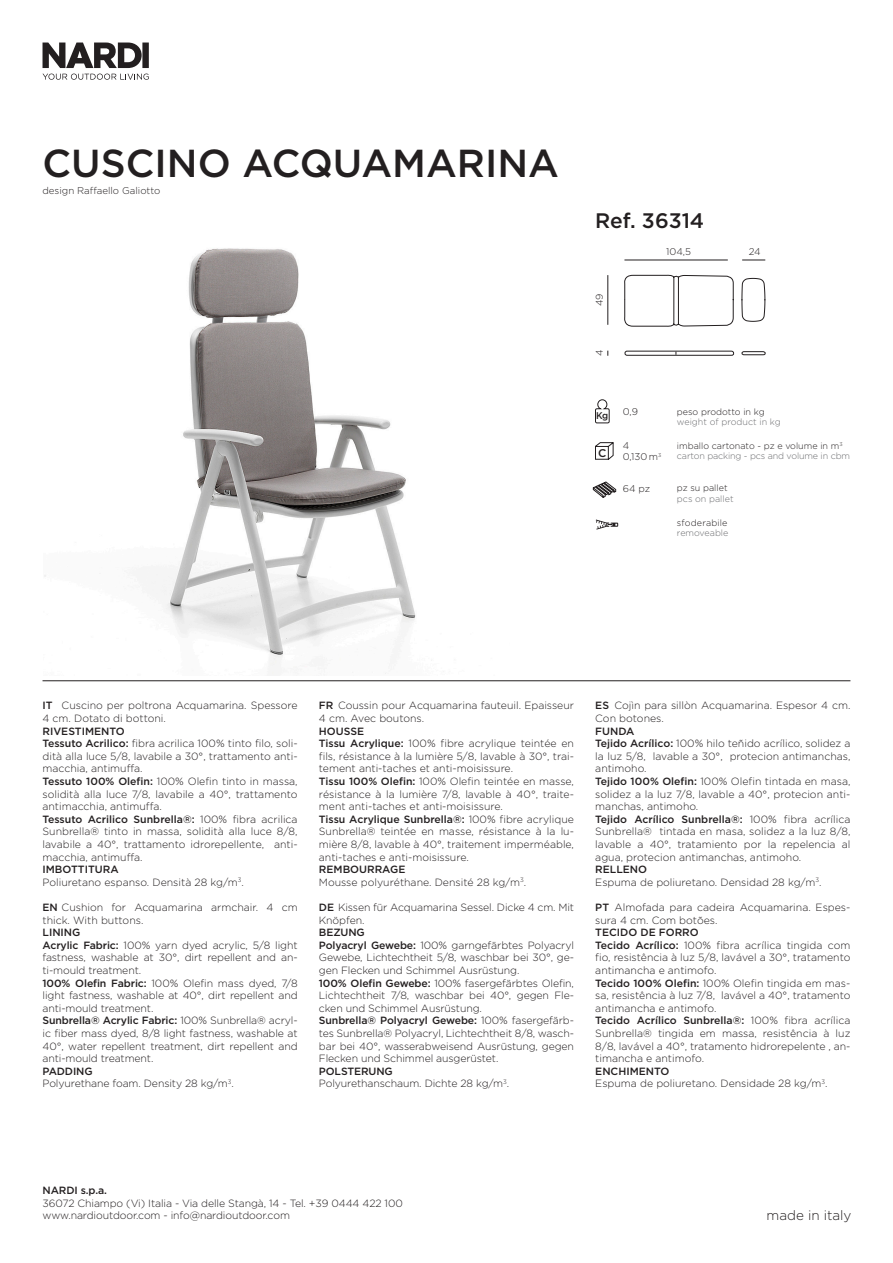
<style>
.page{position:relative;width:893px;height:1263px;background:#fff}
.page>*{position:absolute;margin:0;border:0;box-sizing:border-box;transform-origin:0 0}
.t1{font:500 39px "Gotham N";color:#231f20}
.t2{font:500 21px "Gotham N";letter-spacing:-.005em;color:#231f20}
.t3{font:300 13.5px "Gotham N";color:#231f20}
.t4{font:500 11.25px "Gotham N";color:#231f20}
.t5{font:300 10.5px/12.6px "Gotham N";color:#231f20;text-align:justify}
.t6{font:500 10.5px "Gotham N";color:#231f20}
.t7{font:300 9.75px "Gotham N";color:#231f20}
.t8{font:500 9.75px "Gotham N";color:#231f20;scale:.93 1}
.t9{font:300 9px/10.5px "Gotham N";color:#6c6d70}
.t10{font:300 9px "Gotham N";color:#231f20}
.s1{color:#231f20}
.s2{font-weight:500}
</style>
<div class="page">
<svg style="left:43px;top:43px;width:106px;height:25px"></svg>
<svg style="left:43px;top:74px;width:106px;height:6px"></svg>
<svg style="left:595px;top:442px;width:19px;height:18px"></svg>
<svg style="left:592px;top:481px;width:24px;height:17px"></svg>
<svg style="left:595px;top:399px;width:15px;height:25px"></svg>
<hr style="left:43px;top:680px;width:807px;height:1px;background:#231f20">
<svg style="left:596px;top:519px;width:22px;height:11px"></svg>
<img style="left:44px;top:248px;width:388px;height:427px">
<hr style="left:624px;top:260px;width:104px;height:1px;background:#231f20">
<svg style="left:742px;top:260px;width:23px;height:1px"></svg>
<hr style="left:608px;top:275px;width:1px;height:50px;background:#231f20">
<svg style="left:624px;top:275px;width:110px;height:52px"></svg>
<svg style="left:742px;top:278px;width:23px;height:44px"></svg>
<svg style="left:625px;top:351px;width:140px;height:5px"></svg>
<p class="t1" style="left:43px;top:141px;width:518px">CUSCINO ACQUAMARINA</p>
<p class="t7" style="left:43px;top:185px;width:119px">design Raffaello Galiotto</p>
<p class="t2" style="left:595px;top:209px;width:111px">Ref. 36314</p>
<p class="t7" style="left:594px;top:306px;width:14px;rotate:-90deg">49</p>
<p class="t7" style="left:594px;top:356px;width:8px;rotate:-90deg">4</p>
<p class="t7" style="left:666px;top:246px;width:26px">104,5</p>
<p class="t7" style="left:749px;top:246px;width:13px">24</p>
<p class="t8" style="left:596px;top:410px;width:15px">Kg</p>
<p class="t10" style="left:677px;top:407px;width:89px">peso prodotto in kg</p>
<p class="t9" style="left:677px;top:417px;width:105px">weight of product in kg</p>
<p class="t9" style="left:677px;top:440px;width:175px"><span class="s1">imballo cartonato - pz e volume in m</span><sup>3 </sup>carton packing - pcs and volume in cbm</p>
<p class="t10" style="left:677px;top:483px;width:52px">pz su pallet</p>
<p class="t9" style="left:677px;top:493px;width:58px">pcs on pallet</p>
<p class="t7" style="left:623px;top:407px;width:17px">0,9</p>
<p class="t7" style="left:623px;top:441px;width:8px">4</p>
<p class="t7" style="left:623px;top:451px;width:40px">0,130 m<sup>3</sup></p>
<p class="t4" style="left:598px;top:446px;width:10px">C</p>
<p class="t7" style="left:623px;top:483px;width:29px">64 pz</p>
<p class="t10" style="left:677px;top:517px;width:52px">sfoderabile</p>
<p class="t9" style="left:677px;top:527px;width:53px">removeable</p>
<p class="t5" style="left:43px;top:699px;width:257px"><span class="s2">IT</span> Cuscino per poltrona Acquamarina. Spessore<br>4 cm. Dotato di bottoni.</p>
<p class="t6" style="left:43px;top:725px;width:84px">RIVESTIMENTO</p>
<p class="t5" style="left:43px;top:737px;width:257px"><span class="s2">Tessuto Acrilico:</span> fibra acrilica 100% tinto filo, soli&shy;dità alla luce 5/8, lavabile a 30°, trattamento anti&shy;macchia, antimuffa.</p>
<p class="t5" style="left:43px;top:775px;width:257px"><span class="s2">Tessuto 100% Olefin:</span> 100% Olefin tinto in massa, solidità alla luce 7/8, lavabile a 40°, trattamento antimacchia, antimuffa.</p>
<p class="t5" style="left:43px;top:812px;width:257px"><span class="s2">Tessuto Acrilico Sunbrella®:</span> 100% fibra acrilica Sunbrella® tinto in massa, solidità alla luce 8/8, lavabile a 40°, trattamento idrorepellente, anti&shy;macchia, antimuffa.</p>
<p class="t6" style="left:43px;top:863px;width:78px">IMBOTTITURA</p>
<p class="t5" style="left:43px;top:875px;width:203px">Poliuretano espanso. Densità 28 kg/m<sup>3</sup>.</p>
<p class="t5" style="left:43px;top:901px;width:257px"><span class="s2">EN</span> Cushion for Acquamarina armchair. 4 cm thick. With buttons.</p>
<p class="t6" style="left:43px;top:926px;width:39px">LINING</p>
<p class="t5" style="left:43px;top:938px;width:257px"><span class="s2">Acrylic Fabric:</span> 100% yarn dyed acrylic, 5/8 light fastness, washable at 30°, dirt repellent and an&shy;ti-mould treatment.</p>
<p class="t5" style="left:43px;top:976px;width:257px"><span class="s2">100% Olefin Fabric:</span> 100% Olefin mass dyed, 7/8 light fastness, washable at 40°, dirt repellent and anti-mould treatment.</p>
<p class="t5" style="left:43px;top:1014px;width:257px"><span class="s2">Sunbrella® Acrylic Fabric:</span> 100% Sunbrella® acryl&shy;ic fiber mass dyed, 8/8 light fastness, washable at 40°, water repellent treatment, dirt repellent and anti-mould treatment.</p>
<p class="t5" style="left:43px;top:1064px;width:193px"><span class="s2">PADDING<br></span>Polyurethane foam. Density 28 kg/m<sup>3</sup>.</p>
<p class="t5" style="left:319px;top:699px;width:257px"><span class="s2">FR</span> Coussin pour Acquamarina fauteuil. Epaisseur<br>4 cm. Avec boutons.</p>
<p class="t6" style="left:319px;top:725px;width:47px">HOUSSE</p>
<p class="t5" style="left:319px;top:737px;width:257px"><span class="s2">Tissu Acrylique:</span> 100% fibre acrylique teintée en fils, résistance à la lumière 5/8, lavable à 30°, trai&shy;tement anti-taches et anti-moisissure.</p>
<p class="t5" style="left:319px;top:775px;width:257px"><span class="s2">Tissu 100% Olefin:</span> 100% Olefin teintée en masse, résistance à la lumière 7/8, lavable à 40°, traite&shy;ment anti-taches et anti-moisissure.</p>
<p class="t5" style="left:319px;top:812px;width:257px"><span class="s2">Tissu Acrylique Sunbrella®:</span> 100% fibre acrylique Sunbrella® teintée en masse, résistance à la lu&shy;mière 8/8, lavable à 40°, traitement imperméable, anti-taches e anti-moisissure.</p>
<p class="t6" style="left:319px;top:863px;width:88px">REMBOURRAGE</p>
<p class="t5" style="left:319px;top:875px;width:209px">Mousse polyuréthane. Densité 28 kg/m<sup>3</sup>.</p>
<p class="t5" style="left:319px;top:901px;width:257px"><span class="s2">DE</span> Kissen für Acquamarina Sessel. Dicke 4 cm. Mit<br>Knöpfen.</p>
<p class="t6" style="left:319px;top:926px;width:47px">BEZUNG</p>
<p class="t5" style="left:319px;top:938px;width:257px"><span class="s2">Polyacryl Gewebe:</span> 100% garngefärbtes Polyacryl Gewebe, Lichtechtheit 5/8, waschbar bei 30°, ge&shy;gen Flecken und Schimmel Ausrüstung.</p>
<p class="t5" style="left:319px;top:976px;width:257px"><span class="s2">100% Olefin Gewebe:</span> 100% fasergefärbtes Olefin, Lichtechtheit 7/8, waschbar bei 40°, gegen Fle&shy;cken und Schimmel Ausrüstung.</p>
<p class="t5" style="left:319px;top:1014px;width:257px"><span class="s2">Sunbrella® Polyacryl Gewebe:</span> 100% fasergefärb&shy;tes Sunbrella® Polyacryl, Lichtechtheit 8/8, wasch&shy;bar bei 40°, wasserabweisend Ausrüstung, gegen Flecken und Schimmel ausgerüstet.</p>
<p class="t6" style="left:319px;top:1065px;width:75px">POLSTERUNG</p>
<p class="t5" style="left:319px;top:1077px;width:192px">Polyurethanschaum. Dichte 28 kg/m<sup>3</sup>.</p>
<p class="t5" style="left:595px;top:699px;width:257px"><span class="s2">ES</span> Cojìn para sillòn Acquamarina. Espesor 4 cm.<br>Con botones.</p>
<p class="t6" style="left:595px;top:725px;width:41px">FUNDA</p>
<p class="t5" style="left:595px;top:737px;width:257px"><span class="s2">Tejido Acrílico:</span> 100% hilo teñido acrílico, solidez a la luz 5/8, lavable a 30°, protecion antimanchas, antimoho.</p>
<p class="t5" style="left:595px;top:775px;width:257px"><span class="s2">Tejido 100% Olefin:</span> 100% Olefin tintada en masa, solidez a la luz 7/8, lavable a 40°, protecion anti&shy;manchas, antimoho.</p>
<p class="t5" style="left:595px;top:812px;width:257px"><span class="s2">Tejido Acrílico Sunbrella®:</span> 100% fibra acrílica Sunbrella® tintada en masa, solidez a la luz 8/8, lavable a 40°, tratamiento por la repelencia al agua, protecion antimanchas, antimoho.</p>
<p class="t6" style="left:595px;top:863px;width:53px">RELLENO</p>
<p class="t5" style="left:595px;top:875px;width:228px">Espuma de poliuretano. Densidad 28 kg/m<sup>3</sup>.</p>
<p class="t5" style="left:595px;top:901px;width:257px"><span class="s2">PT</span> Almofada para cadeira Acquamarina. Espes&shy;sura 4 cm. Com botões.</p>
<p class="t6" style="left:595px;top:926px;width:105px">TECIDO DE FORRO</p>
<p class="t5" style="left:595px;top:938px;width:257px"><span class="s2">Tecido Acrílico:</span> 100% fibra acrílica tingida com fio, resistência à luz 5/8, lavável a 30°, tratamento antimancha e antimofo.</p>
<p class="t5" style="left:595px;top:976px;width:257px"><span class="s2">Tecido 100% Olefin:</span> 100% Olefin tingida em mas&shy;sa, resistência à luz 7/8, lavável a 40°, tratamento antimancha e antimofo.</p>
<p class="t5" style="left:595px;top:1014px;width:257px"><span class="s2">Tecido Acrílico Sunbrella®:</span> 100% fibra acrílica Sunbrella® tingida em massa, resistência à luz 8/8, lavável a 40°, tratamento hidrorepelente , an&shy;timancha e antimofo.</p>
<p class="t5" style="left:595px;top:1064px;width:234px"><span class="s2">ENCHIMENTO<br></span>Espuma de poliuretano. Densidade 28 kg/m<sup>3</sup>.</p>
<p class="t6" style="left:43px;top:1184px;width:66px">NARDI s.p.a.</p>
<p class="t5" style="left:43px;top:1196px;width:362px">36072 Chiampo (Vi) Italia - Via delle Stangà, 14 - Tel. +39 0444 422 100 www.nardioutdoor.com - info@nardioutdoor.com</p>
<p class="t3" style="left:767px;top:1207px;width:86px">made in italy</p>
</div>
